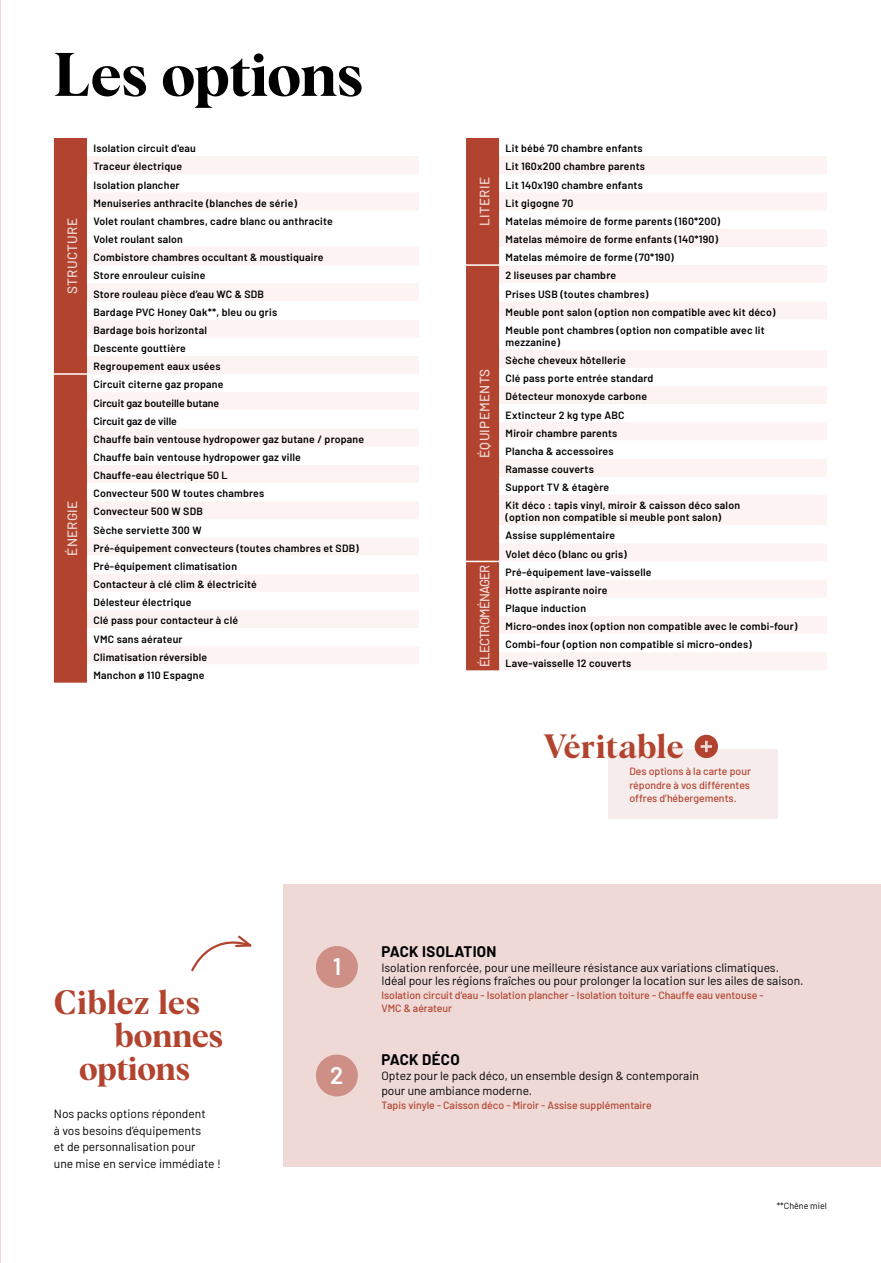
<style>
.page{position:relative;width:881px;height:1263px;background:#fff}
.page>*{position:absolute;margin:0;border:0;box-sizing:border-box;transform-origin:0 0}
.t1{font:60px "Albra Semi";letter-spacing:-.005em;color:#000}
.t2{font:33px "Albra Semi";letter-spacing:.005em;color:#b2442f}
.t3{font:600 24px "Barlow";color:#fff}
.t4{font:700 15px "Barlow";letter-spacing:.02em;color:#000}
.t5{font:500 13.5px "Barlow";letter-spacing:.02em;color:#eed9d7}
.t6{font:500 13.5px "Barlow";letter-spacing:-.06em;color:#eed9d7}
.t7{font:12px/16.5px "Barlow";color:#000}
.t8{font:600 10.5px/18.1px "Barlow";letter-spacing:.02em;color:#000}
.t9{font:500 10.5px/13.5px "Barlow";color:#b2442f}
.t10{font:9px "Barlow";color:#000}
</style>
<div class="page">
<hr style="left:0;top:0;width:1px;height:1263px;background:#eed9d7">
<div style="left:54px;top:138px;width:33px;height:545px;background:#b2442f"></div>
<svg style="left:87px;top:156px;width:332px;height:55px;fill:#fcf3f2"></svg>
<svg style="left:87px;top:247px;width:332px;height:418px;fill:#fcf5f4"></svg>
<hr style="left:54px;top:373px;width:33px;height:2px;background:#fff">
<div style="left:466px;top:138px;width:34px;height:532px;background:#b2442f"></div>
<svg style="left:499px;top:156px;width:327px;height:514px;fill:#fcf3f2"></svg>
<svg style="left:499px;top:211px;width:327px;height:441px"></svg>
<hr style="left:466px;top:264px;width:33px;height:2px;background:#fff">
<hr style="left:466px;top:561px;width:33px;height:1px;background:#fff">
<div style="left:283px;top:884px;width:597px;height:283px;background:#eed9d7"></div>
<svg style="left:191px;top:935px;width:61px;height:37px"></svg>
<div style="left:316px;top:946px;width:42px;height:42px;background:#ce8f87;border-radius:50%"></div>
<div style="left:316px;top:1054px;width:42px;height:42px;background:#ce8f87;border-radius:50%"></div>
<div style="left:608px;top:750px;width:168px;height:69px;background:#f6ecec"></div>
<div style="left:694px;top:735px;width:23px;height:23px;background:#b2442f;border-radius:50%"></div>
<svg style="left:700px;top:741px;width:11px;height:11px"></svg>
<h1 class="t1" style="left:54px;top:41px;width:311px">Les options</h1>
<p class="t5" style="left:68px;top:294px;width:77px;rotate:-90deg">STRUCTURE</p>
<p class="t5" style="left:68px;top:556px;width:56px;rotate:-90deg">ÉNERGIE</p>
<p class="t8" style="left:93px;top:140px;width:241px">Isolation circuit d'eau<br>Traceur électrique<br>Isolation plancher<br>Menuiseries anthracite (blanches de série)<br>Volet roulant chambres, cadre blanc ou anthracite<br>Volet roulant salon<br>Combistore chambres occultant &amp; moustiquaire<br>Store enrouleur cuisine<br>Store rouleau pièce d’eau WC &amp; SDB<br>Bardage PVC Honey Oak**, bleu ou gris<br>Bardage bois horizontal<br>Descente gouttière<br>Regroupement eaux usées</p>
<p class="t8" style="left:93px;top:376px;width:272px">Circuit citerne gaz propane<br>Circuit gaz bouteille butane<br>Circuit gaz de ville<br>Chauffe bain ventouse hydropower gaz butane / propane<br>Chauffe bain ventouse hydropower gaz ville<br>Chauffe-eau électrique 50 L<br>Convecteur 500 W toutes chambres<br>Convecteur 500 W SDB<br>Sèche serviette 300 W<br>Pré-équipement convecteurs (toutes chambres et SDB)<br>Pré-équipement climatisation<br>Contacteur à clé clim &amp; électricité<br>Délesteur électrique<br>Clé pass pour contacteur à clé<br>VMC sans aérateur<br>Climatisation réversible<br>Manchon ø 110 Espagne</p>
<p class="t5" style="left:479px;top:226px;width:50px;rotate:-90deg">LITERIE</p>
<p class="t5" style="left:479px;top:458px;width:91px;rotate:-90deg">ÉQUIPEMENTS</p>
<p class="t8" style="left:505px;top:140px;width:216px">Lit bébé 70 chambre enfants<br>Lit 160x200 chambre parents<br>Lit 140x190 chambre enfants<br>Lit gigogne 70<br>Matelas mémoire de forme parents (160*200)<br>Matelas mémoire de forme enfants (140*190)<br>Matelas mémoire de forme (70*190)</p>
<p class="t8" style="left:505px;top:267px;width:271px">2 liseuses par chambre<br>Prises USB (toutes chambres)<br>Meuble pont salon (option non compatible avec kit déco)<br>Meuble pont chambres (option non compatible avec lit</p>
<p class="t8" style="left:505px;top:334px;width:236px">mezzanine)<br>Sèche cheveux hôtellerie<br>Clé pass porte entrée standard<br>Détecteur monoxyde carbone<br>Extincteur 2 kg type ABC<br>Miroir chambre parents<br>Plancha &amp; accessoires<br>Ramasse couverts<br>Support TV &amp; étagère<br>Kit déco : tapis vinyl, miroir &amp; caisson déco salon</p>
<p class="t8" style="left:505px;top:509px;width:217px">(option non compatible si meuble pont salon)<br>Assise supplémentaire<br>Volet déco (blanc ou gris)</p>
<p class="t6" style="left:479px;top:667px;width:104px;rotate:-90deg">ÉLECTROMÉNAGER</p>
<p class="t8" style="left:505px;top:564px;width:293px">Pré-équipement lave-vaisselle<br>Hotte aspirante noire<br>Plaque induction<br>Micro-ondes inox (option non compatible avec le combi-four)<br>Combi-four (option non compatible si micro-ondes)<br>Lave-vaisselle 12 couverts</p>
<h2 class="t2" style="left:543px;top:728px;width:141px">Véritable</h2>
<p class="t9" style="left:629px;top:766px;width:123px;text-align:justify">Des options à la carte pour répondre à vos différentes offres d’hébergements.</p>
<h2 class="t2" style="left:54px;top:984px;width:148px">Ciblez les</h2>
<h2 class="t2" style="left:115px;top:1017px;width:110px">bonnes</h2>
<h2 class="t2" style="left:79px;top:1050px;width:112px">options</h2>
<p class="t7" style="left:54px;top:1107px;width:168px">Nos packs options répondent<br>à vos besoins d’équipements<br>et de personnalisation pour<br>une mise en service immédiate !</p>
<h3 class="t3" style="left:332px;top:957px;width:10px">1</h3>
<h3 class="t3" style="left:330px;top:1066px;width:15px">2</h3>
<h3 class="t4" style="left:381px;top:945px;width:117px">PACK ISOLATION</h3>
<p class="t7" style="left:381px;top:961px;width:423px;line-height:13.5px">Isolation renforcée, pour une meilleure résistance aux variations climatiques.<br>Idéal pour les régions fraîches ou pour prolonger la location sur les ailes de saison.</p>
<p class="t9" style="left:381px;top:989px;width:384px">Isolation circuit d’eau - Isolation plancher - Isolation toiture - Chauffe eau ventouse -<br>VMC &amp; aérateur</p>
<h3 class="t4" style="left:381px;top:1054px;width:80px">PACK DÉCO</h3>
<p class="t7" style="left:381px;top:1069px;width:319px;line-height:15px">Optez pour le pack déco, un ensemble design &amp; contemporain pour une ambiance moderne.</p>
<p class="t9" style="left:381px;top:1099px;width:272px">Tapis vinyle - Caisson déco - Miroir - Assise supplémentaire</p>
<p class="t10" style="left:776px;top:1202px;width:52px">**Chêne miel</p>
</div>
